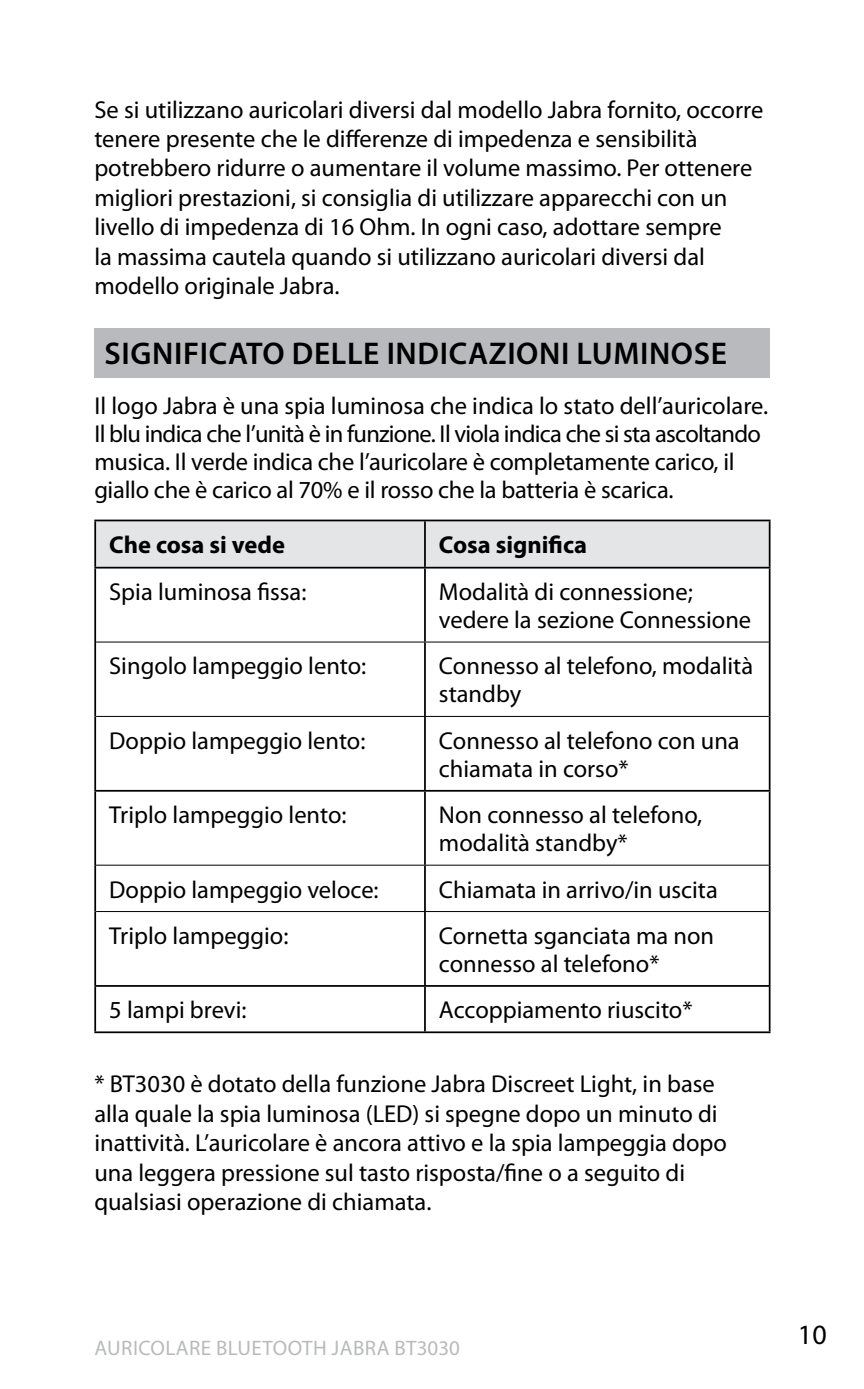
<style>
.page{position:relative;width:864px;height:1389px;background:#fff}
.page>*{position:absolute;margin:0;border:0;box-sizing:border-box;transform-origin:0 0}
.t1{font:600 31.5px "Myriad Pro";letter-spacing:.02em;color:#000}
.t2{font:28px "Myriad Pro";color:#000}
.t3{font:24.5px/29.4px "Myriad Pro";color:#000}
.t4{font:700 24.5px "Myriad Pro";color:#000}
.t5{font:21px "Myriad Pro";letter-spacing:.02em;color:#b9babd}
</style>
<div class="page">
<div style="left:94px;top:328px;width:675px;height:50px;background:#b9babd"></div>
<div style="left:96px;top:521px;width:672px;height:46px;background:#e3e5e6"></div>
<hr style="left:94px;top:520px;width:331px;height:1px;background:#000">
<hr style="left:94px;top:521px;width:2px;height:46px;background:#000">
<hr style="left:425px;top:520px;width:345px;height:1px;background:#000">
<hr style="left:424px;top:521px;width:1px;height:46px;background:#000">
<hr style="left:768px;top:521px;width:2px;height:46px;background:#000">
<hr style="left:94px;top:567px;width:331px;height:2px;background:#000">
<hr style="left:94px;top:569px;width:2px;height:73px;background:#000">
<hr style="left:425px;top:567px;width:345px;height:2px;background:#000">
<hr style="left:424px;top:569px;width:1px;height:73px;background:#000">
<hr style="left:768px;top:569px;width:2px;height:73px;background:#000">
<hr style="left:94px;top:642px;width:2px;height:74px;background:#000">
<hr style="left:424px;top:642px;width:1px;height:74px;background:#000">
<hr style="left:768px;top:642px;width:2px;height:74px;background:#000">
<hr style="left:94px;top:716px;width:2px;height:74px;background:#000">
<hr style="left:424px;top:717px;width:1px;height:73px;background:#000">
<hr style="left:768px;top:716px;width:2px;height:74px;background:#000">
<hr style="left:94px;top:790px;width:331px;height:2px;background:#000">
<hr style="left:94px;top:792px;width:2px;height:73px;background:#000">
<hr style="left:425px;top:790px;width:345px;height:2px;background:#000">
<hr style="left:424px;top:792px;width:1px;height:73px;background:#000">
<hr style="left:768px;top:792px;width:2px;height:73px;background:#000">
<hr style="left:94px;top:865px;width:2px;height:47px;background:#000">
<hr style="left:424px;top:866px;width:1px;height:45px;background:#000">
<hr style="left:768px;top:865px;width:2px;height:47px;background:#000">
<hr style="left:94px;top:912px;width:2px;height:73px;background:#000">
<hr style="left:424px;top:912px;width:1px;height:73px;background:#000">
<hr style="left:768px;top:912px;width:2px;height:73px;background:#000">
<hr style="left:94px;top:985px;width:331px;height:2px;background:#000">
<hr style="left:94px;top:987px;width:2px;height:44px;background:#000">
<hr style="left:425px;top:985px;width:345px;height:2px;background:#000">
<hr style="left:424px;top:987px;width:1px;height:44px;background:#000">
<hr style="left:768px;top:987px;width:2px;height:44px;background:#000">
<hr style="left:94px;top:1031px;width:331px;height:2px;background:#000">
<hr style="left:425px;top:1031px;width:345px;height:2px;background:#000">
<hr style="left:96px;top:641px;width:329px;height:2px;background:#000">
<hr style="left:425px;top:641px;width:343px;height:2px;background:#000">
<hr style="left:96px;top:716px;width:329px;height:1px;background:#000">
<hr style="left:425px;top:716px;width:343px;height:1px;background:#000">
<hr style="left:96px;top:865px;width:329px;height:1px;background:#000">
<hr style="left:425px;top:865px;width:343px;height:1px;background:#000">
<hr style="left:96px;top:911px;width:329px;height:1px;background:#000">
<hr style="left:425px;top:911px;width:343px;height:1px;background:#000">
<p class="t3" style="left:94px;top:94px;width:670px">Se si utilizzano auricolari diversi dal modello Jabra fornito, occorre tenere presente che le differenze di impedenza e sensibilità potrebbero ridurre o aumentare il volume massimo. Per ottenere migliori prestazioni, si consiglia di utilizzare apparecchi con un livello di impedenza di 1 6 Ohm. In ogni caso, adottare sempre<br>la massima cautela quando si utilizzano auricolari diversi dal modello originale Jabra.</p>
<p class="t1" style="left:104px;top:333px;width:623px">SIGNIFICATO DELLE INDICAZIONI LUMINOSE</p>
<p class="t3" style="left:94px;top:391px;width:673px;line-height:28px">Il logo Jabra è una spia luminosa che indica lo stato dell’auricolare.<br>Il blu indica che l’unità è in funzione. Il viola indica che si sta ascoltando musica. Il verde indica che l’auricolare è completamente carico, il giallo che è carico al 70% e il rosso che la batteria è scarica.</p>
<p class="t4" style="left:109px;top:529px;width:177px">Che cosa si vede</p>
<p class="t4" style="left:439px;top:529px;width:150px">Cosa significa</p>
<p class="t3" style="left:109px;top:577px;width:199px">Spia luminosa fissa:</p>
<p class="t3" style="left:439px;top:577px;width:313px;line-height:28px">Modalità di connessione; vedere la sezione Connessione</p>
<p class="t3" style="left:109px;top:651px;width:258px">Singolo lampeggio lento:</p>
<p class="t3" style="left:439px;top:652px;width:315px;line-height:28px">Connesso al telefono, modalità standby</p>
<p class="t3" style="left:109px;top:725px;width:258px">Doppio lampeggio lento:</p>
<p class="t3" style="left:439px;top:726px;width:302px;line-height:28px">Connesso al telefono con una chiamata in corso*</p>
<p class="t3" style="left:109px;top:800px;width:239px">Triplo lampeggio lento:</p>
<p class="t3" style="left:439px;top:801px;width:265px;line-height:28px">Non connesso al telefono, modalità standby*</p>
<p class="t3" style="left:109px;top:874px;width:271px">Doppio lampeggio veloce:</p>
<p class="t3" style="left:439px;top:874px;width:280px">Chiamata in arrivo/in uscita</p>
<p class="t3" style="left:109px;top:921px;width:181px">Triplo lampeggio:</p>
<p class="t3" style="left:439px;top:921px;width:277px;line-height:28px">Cornetta sganciata ma non connesso al telefono*</p>
<p class="t3" style="left:109px;top:995px;width:139px">5 lampi brevi:</p>
<p class="t3" style="left:439px;top:995px;width:255px">Accoppiamento riuscito*</p>
<p class="t3" style="left:94px;top:1069px;width:634px">* BT3030 è dotato della funzione Jabra Discreet Light, in base alla quale la spia luminosa (LED) si spegne dopo un minuto di inattività. L’auricolare è ancora attivo e la spia lampeggia dopo una leggera pressione sul tasto risposta/fine o a seguito di qualsiasi operazione di chiamata.</p>
<p class="t5" style="left:94px;top:1335px;width:367px">AURICOLARE BLUETOOTH JABRA BT3030</p>
<p class="t2" style="left:797px;top:1317px;width:30px">1 0</p>
</div>
